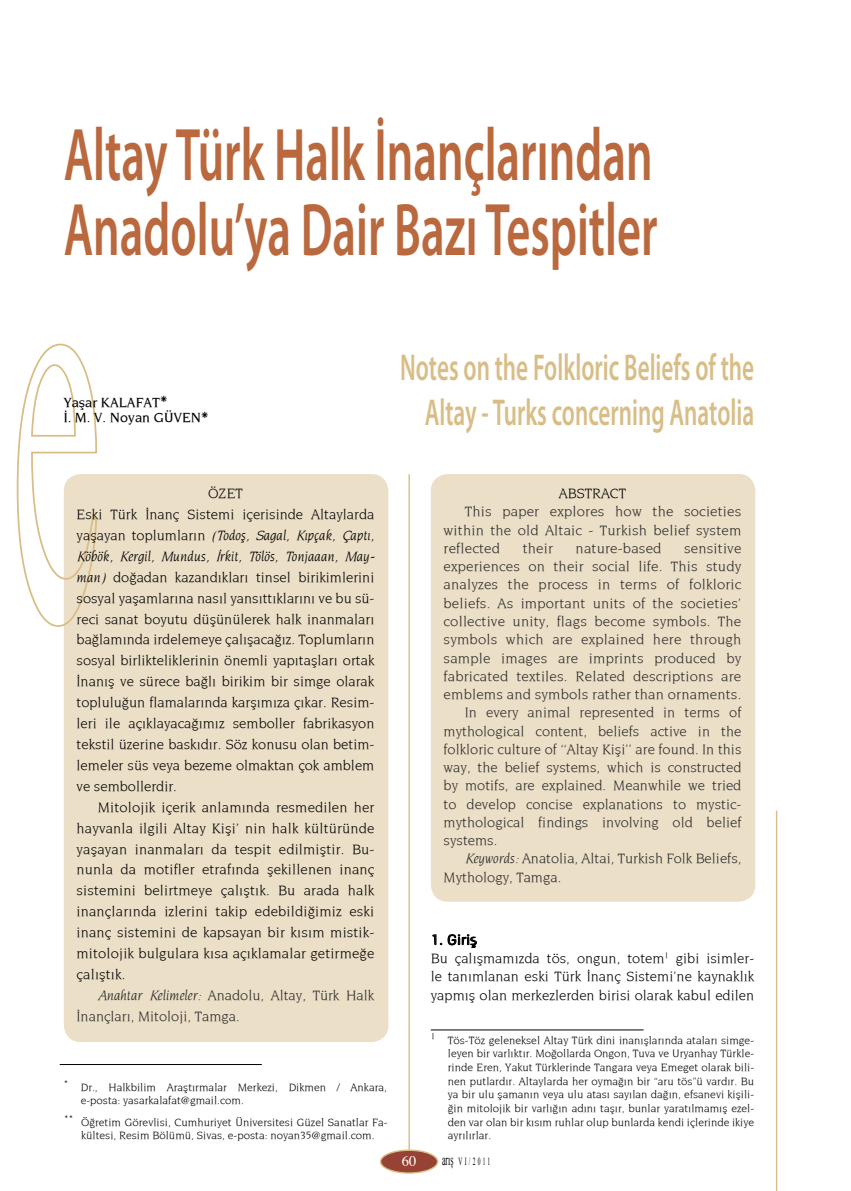
<style>
.page{position:relative;width:851px;height:1191px;background:#fff}
.page>*{position:absolute;margin:0;border:0;box-sizing:border-box;transform-origin:0 0}
.t1{font:600 75px/75px "Myriad Pro";color:#ba683d;scale:.62 1}
.t2{font:600 37.5px/45px "Myriad Pro";color:#d9bd86;text-align:right;scale:.62 1}
.t3{font:14.55px/20.9px "Novarese";color:#000;text-align:justify}
.t4{font:14.55px/18.3px "Novarese";letter-spacing:.01em;color:#2a2a2a}
.t5{font:14.55px "Times";color:#fff}
.t6{font:500 14.25px/15.8px "Novarese";color:#000}
.t7{font:13.05px "Hel Con Solaris";color:#000;scale:1.25 1}
.t8{font:11.4px/13.6px "Novarese";color:#000;text-align:justify}
.t9{font:10.95px "Times New Roman";letter-spacing:.4em;color:#000;scale:.51 1}
.s1{font-style:italic}
.s2{font-size:15.6px}
</style>
<div class="page">
<hr style="left:775px;top:810px;width:2px;height:381px;background:#d9bd86">
<div style="left:380px;top:1150px;width:57px;height:23px;background:#964335;border-radius:50%"></div>
<div style="left:380px;top:1149px;width:58px;height:24px;border:1px solid #d9bd86;border-radius:50%"></div>
<hr style="left:408px;top:474px;width:2px;height:676px;background:#d9bd86">
<div style="left:64px;top:474px;width:324px;height:568px;background:#ecdfc7;border-radius:17px"></div>
<div style="left:431px;top:474px;width:324px;height:427px;background:#ecdfc7;border-radius:17px"></div>
<svg style="left:16px;top:343px;width:81px;height:284px"></svg>
<svg style="left:432px;top:934px;width:10px;height:11px"></svg>
<svg style="left:448px;top:934px;width:28px;height:15px"></svg>
<hr style="left:431px;top:1029px;width:212px;height:1px;background:#000">
<hr style="left:60px;top:1064px;width:202px;height:1px;background:#000">
<h1 class="t1" style="left:64px;top:116px;width:959px">Altay Türk Halk İnançlarından<br>Anadolu’ya Dair Bazı Tespitler</h1>
<p class="t6" style="left:64px;top:394px;width:139px">Yaşar KALAFAT<br>İ. M. V. Noyan GÜVEN</p>
<h2 class="t2" style="left:400px;top:344px;width:572px">Notes on the Folkloric Beliefs of the<br>Altay - Turks concerning Anatolia</h2>
<p class="t3" style="left:77px;top:482px;width:300px;text-align:left;text-indent:131px">ÖZET<br>Eski Türk İnanç Sistemi içerisinde Altaylarda yaşayan toplumların <span class="s1">(Todoş, Sagal, Kıpçak, Çaptı, Köbök, Kergil, Mundus, İrkit, Tölös, Tonjaaan, May&shy;man)</span> doğadan kazandıkları tinsel birikimlerini sosyal yaşamlarına nasıl yansıttıklarını ve bu sü&shy;reci sanat boyutu düşünülerek halk inanmaları bağlamında irdelemeye çalışacağız. Toplumların sosyal birlikteliklerinin önemli yapıtaşları ortak İnanış ve sürece bağlı birikim bir simge olarak topluluğun flamalarında karşımıza çıkar. Resim&shy;leri ile açıklayacağımız semboller fabrikasyon tekstil üzerine baskıdır. Söz konusu olan betim&shy;lemeler süs veya bezeme olmaktan çok amblem ve sembollerdir.</p>
<p class="t3" style="left:77px;top:796px;width:299px;text-indent:21px">Mitolojik içerik anlamında resmedilen her hayvanla ilgili Altay Kişi’ nin halk kültüründe yaşayan inanmaları da tespit edilmiştir. Bu&shy;nunla da motifler etrafında şekillenen inanç sistemini belirtmeye çalıştık. Bu arada halk inançlarında izlerini takip edebildiğimiz eski inanç sistemini de kapsayan bir kısım mistik&shy;mitolojik bulgulara kısa açıklamalar getirmeğe çalıştık.</p>
<p class="t4" style="left:77px;top:984px;width:299px;line-height:20.9px;text-indent:21px"><span class="s1">Anahtar Kelimeler:</span> Anadolu, Altay, Türk Halk<br>İnançları, Mitoloji, Tamga.</p>
<p class="t8" style="left:81px;top:1079px;width:308px;text-indent:-17px"><sup>*</sup> Dr., Halkbilim Araştırmalar Merkezi, Dikmen / Ankara, e-posta: yasarkalafat@gmail.com.</p>
<p class="t8" style="left:64px;top:1114px;width:325px;text-align:center"><sup>**</sup> Öğretim Görevlisi, Cumhuriyet Üniversitesi Güzel Sanatlar Fa&shy;kültesi, Resim Bölümü, Sivas, e-posta: noyan35@gmail.com.</p>
<p class="t3" style="left:559px;top:482px;width:69px">ABSTRACT</p>
<p class="t4" style="left:443px;top:502px;width:299px;text-align:justify;text-indent:21px">This paper explores how the societies within the old Altaic - Turkish belief system reflected</p>
<p class="t4" style="left:522px;top:538px;width:32px">their</p>
<p class="t4" style="left:575px;top:538px;width:87px">nature-based</p>
<p class="t4" style="left:684px;top:538px;width:59px">sensitive</p>
<p class="t4" style="left:443px;top:557px;width:299px">experiences on their social life. This study</p>
<p class="t4" style="left:443px;top:575px;width:299px">analyzes the process in terms of folkloric</p>
<p class="t4" style="left:443px;top:593px;width:299px">beliefs. As important units of the societies’</p>
<p class="t4" style="left:443px;top:611px;width:299px">collective unity, flags become symbols. The</p>
<p class="t4" style="left:443px;top:630px;width:299px">symbols which are explained here through</p>
<p class="t4" style="left:443px;top:648px;width:299px">sample images are imprints produced by</p>
<p class="t4" style="left:443px;top:666px;width:299px">fabricated textiles. Related descriptions are</p>
<p class="t4" style="left:443px;top:684px;width:299px">emblems and symbols rather than ornaments.</p>
<p class="t4" style="left:465px;top:703px;width:278px">In every animal represented in terms of</p>
<p class="t4" style="left:443px;top:721px;width:299px">mythological content, beliefs active in the</p>
<p class="t4" style="left:443px;top:739px;width:299px">folkloric culture of ‘‘Altay Kişi’’ are found. In this</p>
<p class="t4" style="left:443px;top:757px;width:299px">way, the belief systems, which is constructed</p>
<p class="t4" style="left:443px;top:776px;width:299px">by motifs, are explained. Meanwhile we tried</p>
<p class="t4" style="left:443px;top:794px;width:299px">to develop concise explanations to mystic-</p>
<p class="t4" style="left:443px;top:812px;width:299px">mythological findings involving old belief</p>
<p class="t4" style="left:443px;top:830px;width:55px">systems.</p>
<p class="t4" style="left:465px;top:849px;width:278px"><span class="s1">Keywords:</span> Anatolia, Altai, Turkish Folk Beliefs,</p>
<p class="t4" style="left:443px;top:867px;width:119px">Mythology, Tamga.</p>
<p class="t7" style="left:431px;top:931px;width:39px">1. Giriş</p>
<p class="t3" style="left:431px;top:948px;width:325px;line-height:18.6px">Bu çalışmamızda tös, ongun, totem<sup>1</sup> gibi isimler&shy;le tanımlanan eski Türk İnanç Sistemi’ne kaynaklık yapmış olan merkezlerden birisi olarak kabul edilen</p>
<p class="t8" style="left:448px;top:1032px;width:308px;text-indent:-17px"><sup>1</sup> Tös-Töz geleneksel Altay Türk dini inanışlarında ataları simge&shy;leyen bir varlıktır. Moğollarda Ongon, Tuva ve Uryanhay Türkle&shy;rinde Eren, Yakut Türklerinde Tangara veya Emeget olarak bili&shy;nen putlardır. Altaylarda her oymağın bir “aru tös”ü vardır. Bu ya bir ulu şamanın veya ulu atası sayılan dağın, efsanevi kişili&shy;ğin mitolojik bir varlığın adını taşır, bunlar yaratılmamış ezel&shy;den var olan bir kısım ruhlar olup bunlarda kendi içlerinde ikiye ayrılırlar.</p>
<p class="t5" style="left:402px;top:1147px;width:16px">60</p>
<p class="t9" style="left:442px;top:1154px;width:96px"><span class="s2">arış</span> VI/2011</p>
</div>
